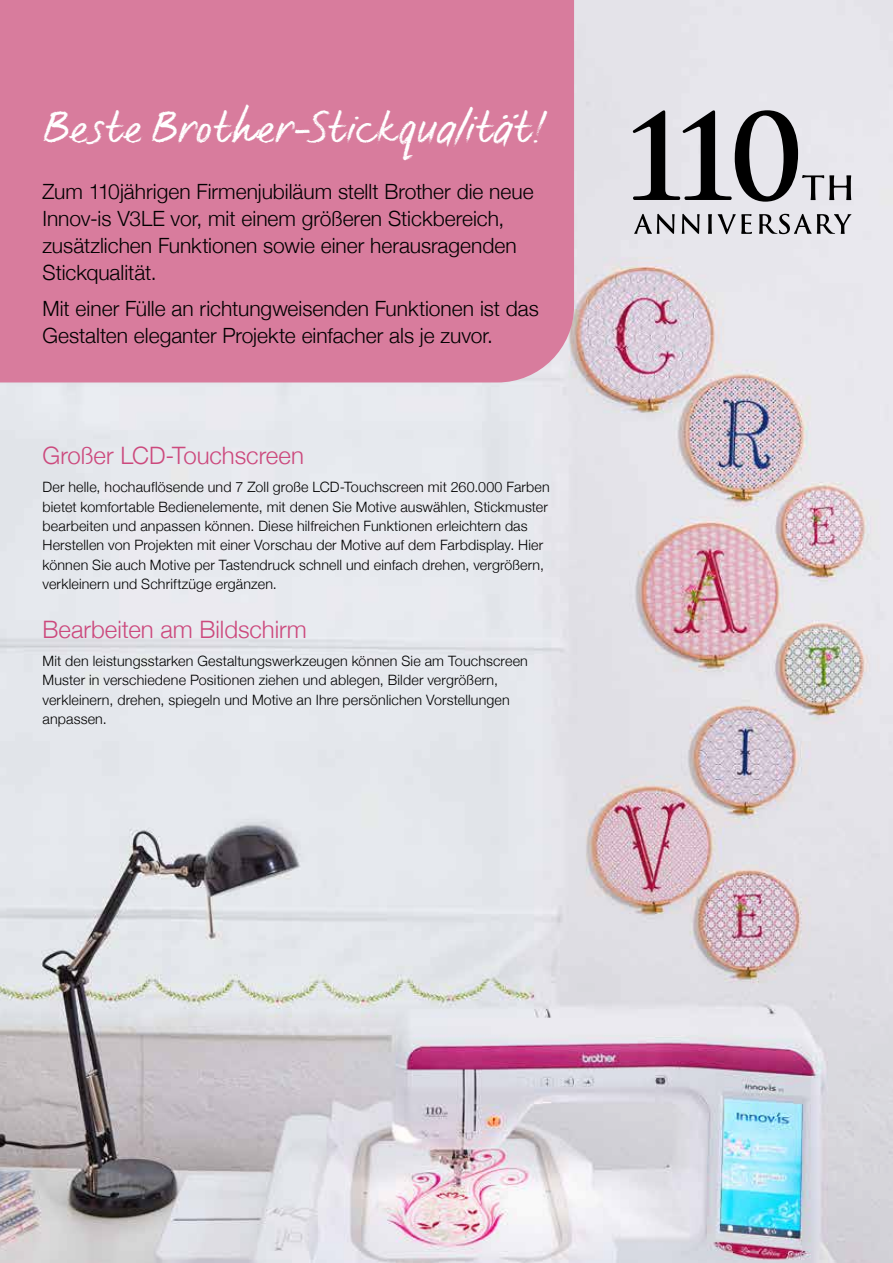
<style>
.page{position:relative;width:893px;height:1263px;background:#fff}
.page>*{position:absolute;margin:0;border:0;box-sizing:border-box;transform-origin:0 0}
.t1{font:45px "FS Sammy";letter-spacing:.015em;color:#fff}
.t2{font:300 24px "Helvetica Neue";color:#cc497d}
.t3{font:300 21px/27px "Helvetica Neue";color:#000}
.t4{font:300 14.25px/19.5px "Helvetica Neue";letter-spacing:.01em;color:#000}
</style>
<div class="page">
<img style="left:0;top:0;width:893px;height:1263px">
<svg style="left:708px;top:214px;width:4px;height:20px"></svg>
<svg style="left:634px;top:214px;width:41px;height:20px"></svg>
<svg style="left:682px;top:214px;width:18px;height:20px"></svg>
<svg style="left:718px;top:214px;width:34px;height:20px"></svg>
<svg style="left:759px;top:214px;width:93px;height:20px;background:#a3a2a6"></svg>
<svg style="left:632px;top:110px;width:219px;height:92px;background:#a4a3a8"></svg>
<div style="left:0;top:0;width:574px;height:382px;background:#d87c9d"></div>
<h1 class="t1" style="left:43px;top:100px;width:503px">Beste Brother-Stickqualität!</h1>
<h3 class="t3" style="left:43px;top:177px;width:493px">Zum 110jährigen Firmenjubiläum stellt Brother die neue Innov-is V3LE vor, mit einem größeren Stickbereich, zusätzlichen Funktionen sowie einer herausragenden Stickqualität.</h3>
<h3 class="t3" style="left:43px;top:293px;width:498px">Mit einer Fülle an richtungweisenden Funktionen ist das<br>Gestalten eleganter Projekte einfacher als je zuvor.</h3>
<h2 class="t2" style="left:43px;top:436px;width:263px">Großer LCD-Touchscreen</h2>
<p class="t4" style="left:43px;top:476px;width:509px">Der helle, hochauflösende und 7 Zoll große LCD-Touchscreen mit 260.000 Farben bietet komfortable Bedienelemente, mit denen Sie Motive auswählen, Stickmuster bearbeiten und anpassen können. Diese hilfreichen Funktionen erleichtern das Herstellen von Projekten mit einer Vorschau der Motive auf dem Farbdisplay. Hier können Sie auch Motive per Tastendruck schnell und einfach drehen, vergrößern, verkleinern und Schriftzüge ergänzen.</p>
<h2 class="t2" style="left:43px;top:610px;width:266px">Bearbeiten am Bildschirm</h2>
<p class="t4" style="left:43px;top:650px;width:487px">Mit den leistungsstarken Gestaltungswerkzeugen können Sie am Touchscreen Muster in verschiedene Positionen ziehen und ablegen, Bilder vergrößern, verkleinern, drehen, spiegeln und Motive an Ihre persönlichen Vorstellungen anpassen.</p>
</div>
